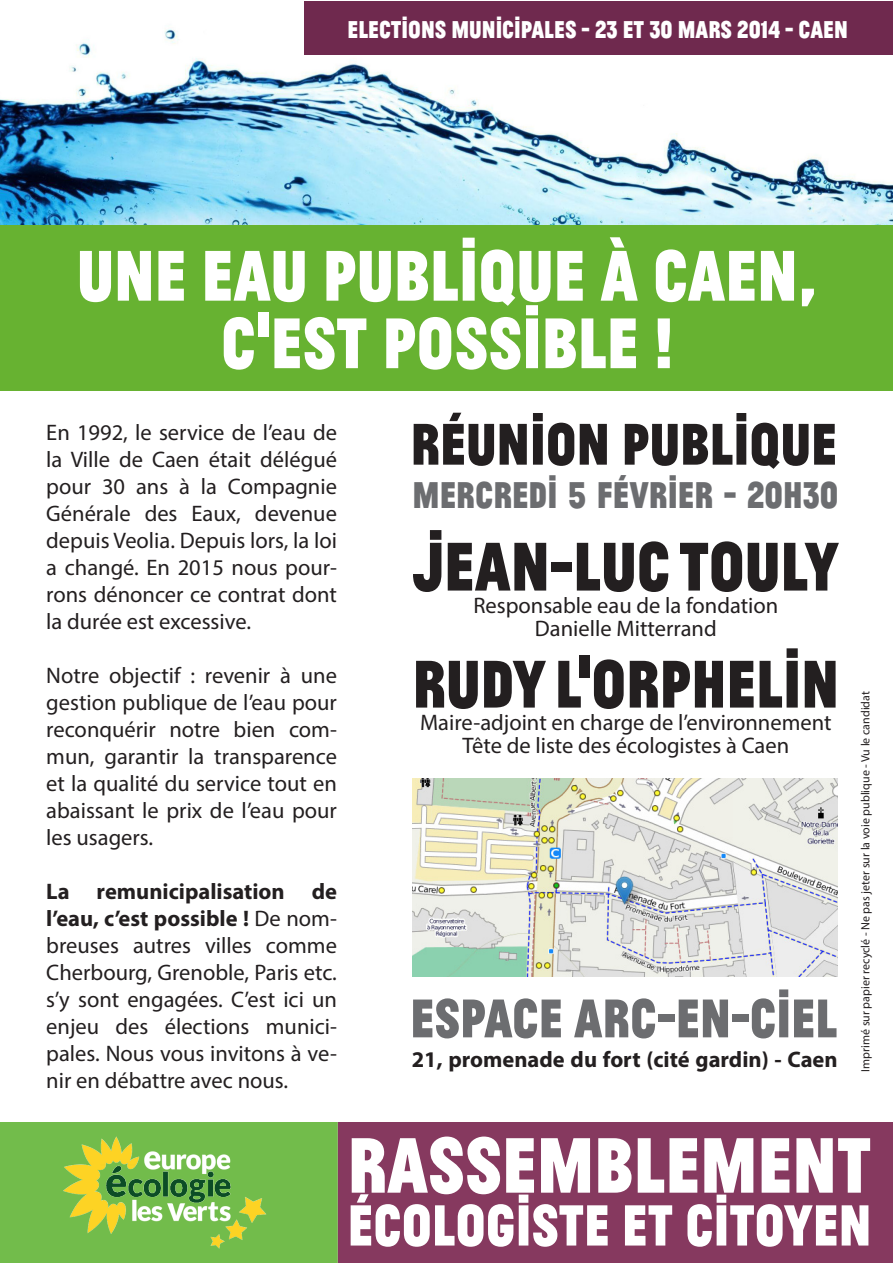
<style>
.page{position:relative;width:893px;height:1263px;background:#fff}
.page>*{position:absolute;margin:0;border:0;box-sizing:border-box;transform-origin:0 0}
.t1{font:700 82.2px "Jean Luc";color:#fff}
.t2{font:700 75px/67.5px "Jean Luc";color:#fff;text-align:center}
.t3{font:700 72px "Jean Luc";color:#231f20}
.t4{font:700 70.5px "Jean Luc";color:#231f20}
.t5{font:700 61.5px "Jean Luc";color:#231f20}
.t6{font:700 60.6px "Jean Luc";color:#fff}
.t7{font:700 57px "Jean Luc";color:#6c6d70}
.t8{font:700 39px "Jean Luc";color:#6c6d70}
.t9{font:700 25.5px "Jean Luc";color:#fff}
.t10{font:22.5px/27px "Myriad Pro";color:#231f20;text-align:justify}
.t11{font:700 22.5px "Myriad Pro";color:#231f20}
.t12{font:12px "Myriad Pro";color:#231f20}
.s1{font-weight:700}
</style>
<div class="page">
<img style="left:0;top:1px;width:892px;height:224px">
<div style="left:305px;top:1px;width:587px;height:53px;background:#6f294e"></div>
<div style="left:0;top:1123px;width:892px;height:140px;background:#72bc4b"></div>
<img style="left:63px;top:1136px;width:204px;height:113px">
<div style="left:337px;top:1123px;width:555px;height:140px;background:#86395f"></div>
<div style="left:0;top:225px;width:892px;height:166px;background:#67b231"></div>
<img style="left:412px;top:778px;width:425px;height:199px">
<p class="t9" style="left:348px;top:12px;width:502px">ELECTIONS MUNICIPALES - 23 ET 30 MARS 2014 - CAEN</p>
<h2 class="t2" style="left:77px;top:236px;width:743px">UNE EAU PUBLIQUE À CAEN,<br>C’EST POSSIBLE !</h2>
<p class="t10" style="left:46px;top:419px;width:292px">En 1992, le service de l’eau de la Ville de Caen était délégué pour 30 ans à la Compagnie Générale des Eaux, devenue depuis Veolia. Depuis lors, la loi a changé. En 2015 nous pour&shy;rons dénoncer ce contrat dont la durée est excessive.</p>
<p class="t10" style="left:46px;top:662px;width:292px">Notre objectif : revenir à une gestion publique de l’eau pour reconquérir notre bien com&shy;mun, garantir la transparence et la qualité du service tout en abaissant le prix de l’eau pour les usagers.</p>
<p class="t10" style="left:46px;top:878px;width:292px"><span class="s1">La remunicipalisation de l’eau, c’est possible !</span> De nom&shy;breuses autres villes comme Cherbourg, Grenoble, Paris etc. s’y sont engagées. C’est ici un enjeu des élections munici&shy;pales. Nous vous invitons à ve&shy;nir en débattre avec nous.</p>
<h3 class="t5" style="left:411px;top:401px;width:428px">RÉUNION PUBLIQUE</h3>
<h3 class="t8" style="left:413px;top:468px;width:427px">MERCREDI 5 FÉVRIER - 20H30</h3>
<h3 class="t3" style="left:413px;top:517px;width:428px">JEAN-LUC TOULY</h3>
<p class="t10" style="left:473px;top:594px;width:306px;line-height:22.5px;text-align:center">Responsable eau de la fondation<br>Danielle Mitterrand</p>
<h3 class="t4" style="left:413px;top:635px;width:428px">RUDY L’ORPHELIN</h3>
<p class="t10" style="left:420px;top:711px;width:413px;line-height:22.5px;text-align:center">Maire-adjoint en charge de l’environnement<br>Tête de liste des écologistes à Caen</p>
<h3 class="t7" style="left:410px;top:979px;width:429px">ESPACE ARC-EN-CIEL</h3>
<p class="t11" style="left:412px;top:1045px;width:427px">21, promenade du fort (cité gardin) - Caen</p>
<p class="t12" style="left:858px;top:1071px;width:382px;rotate:-90deg">Imprimé sur papier recyclé - Ne pas jeter sur la voie publique - Vu le candidat</p>
<h1 class="t1" style="left:348px;top:1108px;width:525px">RASSEMBLEMENT</h1>
<h3 class="t6" style="left:348px;top:1183px;width:525px">ÉCOLOGISTE ET CITOYEN</h3>
</div>
